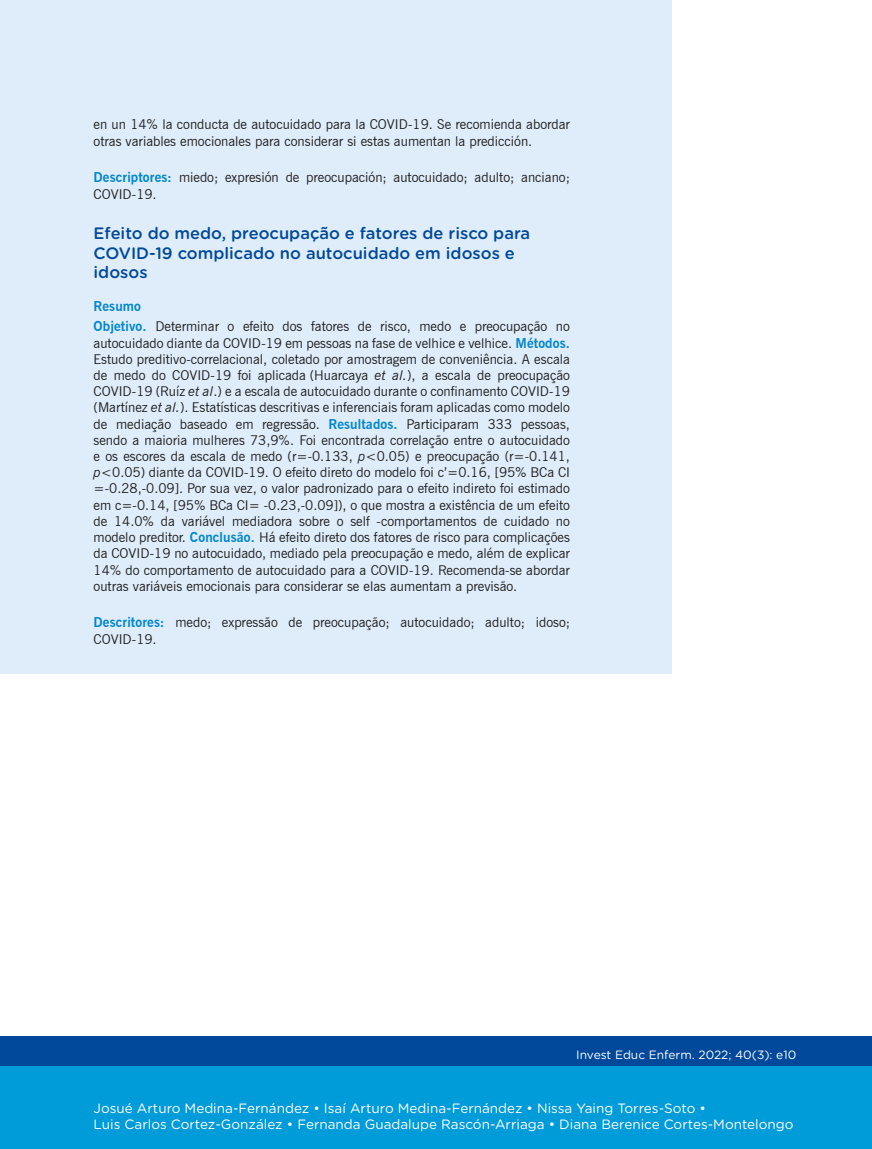
<style>
.page{position:relative;width:872px;height:1149px;background:#fff}
.page>*{position:absolute;margin:0;border:0;box-sizing:border-box;transform-origin:0 0}
.t1{font:500 16.5px/19.8px "Gotham Rounded";color:#00499a}
.t2{font:13.5px/16.2px "News Gothic BT";color:#1d1d1b}
.t3{font:13.5px/16.2px "Gotham Rounded";color:#fff}
.t4{font:12px "Gotham Rounded";color:#fff}
.s1{font-weight:700;color:#0086ce}
.s2{font-style:italic}
</style>
<div class="page">
<div style="left:0;top:1035px;width:872px;height:113px;background:#00499a"></div>
<div style="left:0;top:1065px;width:872px;height:83px;background:#009bd9"></div>
<div style="left:0;top:0;width:671px;height:673px;background:#dfecfa"></div>
<p class="t2" style="left:94px;top:116px;width:478px">en un 14% la conducta de autocuidado para la COVID-19. Se recomienda abordar otras variables emocionales para considerar si estas aumentan la predicción.</p>
<p class="t2" style="left:94px;top:169px;width:478px"><span class="s1">Descriptores:</span> miedo; expresión de preocupación; autocuidado; adulto; anciano;<br>COVID-19.</p>
<p class="t1" style="left:94px;top:222px;width:438px">Efeito do medo, preocupação e fatores de risco para<br>COVID-19 complicado no autocuidado em idosos e idosos</p>
<p class="t2" style="left:94px;top:296px;width:478px;line-height:20.4px"><span class="s1">Resumo<br>Objetivo.</span> Determinar o efeito dos fatores de risco, medo e preocupação no</p>
<p class="t2" style="left:94px;top:334px;width:478px;text-align:justify">autocuidado diante da COVID-19 em pessoas na fase de velhice e velhice. <span class="s1">Métodos.<br></span>Estudo preditivo-correlacional, coletado por amostragem de conveniência. A escala de medo do COVID-19 foi aplicada (Huarcaya <span class="s2">et al.</span>), a escala de preocupação COVID-19 (Ruíz <span class="s2">et al</span>.) e a escala de autocuidado durante o confinamento COVID-19 (Martínez <span class="s2">et al.</span>). Estatísticas descritivas e inferenciais foram aplicadas como modelo de mediação baseado em regressão. <span class="s1">Resultados.</span> Participaram 333 pessoas, sendo a maioria mulheres 73,9%. Foi encontrada correlação entre o autocuidado e os escores da escala de medo (r=-0.133, <span class="s2">p</span>&lt;0.05) e preocupação (r=-0.141, <span class="s2">p</span>&lt;0.05) diante da COVID-19. O efeito direto do modelo foi c’=0.16, [95% BCa CI =-0.28,-0.09]. Por sua vez, o valor padronizado para o efeito indireto foi estimado em c=-0.14, [95% BCa CI= -0.23,-0.09]), o que mostra a existência de um efeito de 14.0% da variável mediadora sobre o self -comportamentos de cuidado no modelo preditor. <span class="s1">Conclusão.</span> Há efeito direto dos fatores de risco para complicações da COVID-19 no autocuidado, mediado pela preocupação e medo, além de explicar 14% do comportamento de autocuidado para a COVID-19. Recomenda-se abordar outras variáveis emocionais para considerar se elas aumentam a previsão.</p>
<p class="t2" style="left:94px;top:614px;width:478px"><span class="s1">Descritores:</span> medo; expressão de preocupação; autocuidado; adulto; idoso;<br>COVID-19.</p>
<p class="t4" style="left:576px;top:1045px;width:221px">Invest Educ Enferm. 2022; 40(3): e10</p>
<p class="t3" style="left:94px;top:1098px;width:701px">Josué Arturo Medina-Fernández • Isaí Arturo Medina-Fernández • Nissa Yaing Torres-Soto •<br>Luis Carlos Cortez-González • Fernanda Guadalupe Rascón-Arriaga • Diana Berenice Cortes-Montelongo</p>
</div>
